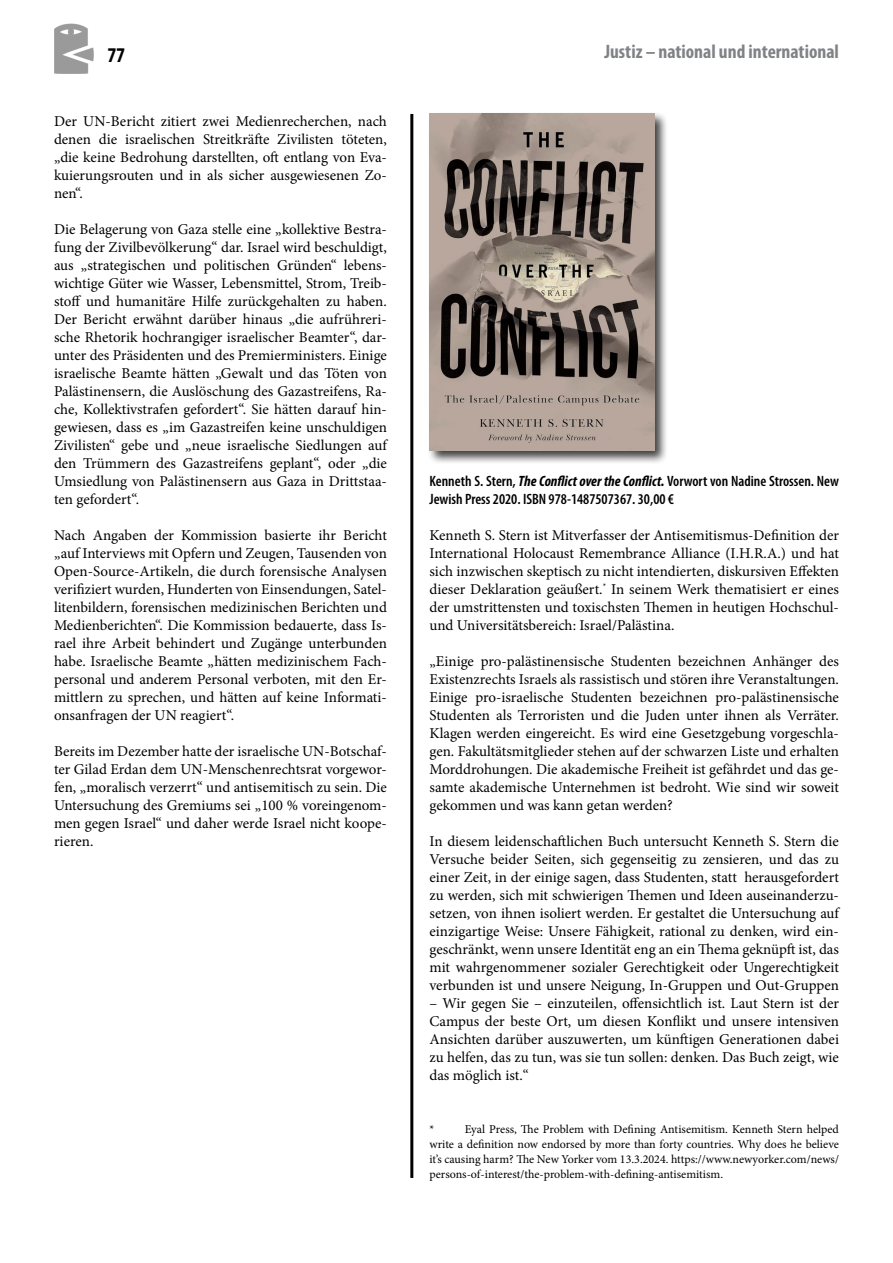
<style>
.page{position:relative;width:893px;height:1263px;background:#fff}
.page>*{position:absolute;margin:0;border:0;box-sizing:border-box;transform-origin:0 0}
.t1{font:700 condensed 21px "Myriad Pro";color:#000}
.t2{font:700 condensed 19.5px "Myriad Pro";color:#808285}
.Fleißtext{font:15px/18px "Minion Pro";color:#000;text-align:justify}
.Bildunterschrift{font:600 condensed 15px/18px "Myriad Pro";color:#000}
.Footnote{font:12px/15px "Minion Pro";color:#000;text-align:justify}
.s1{font-weight:700;font-style:italic}
</style>
<div class="page">
<img style="left:54px;top:23px;width:39px;height:51px">
<div style="left:428px;top:111px;width:240px;height:354px;background:#000;opacity:.75"></div>
<img style="left:429px;top:113px;width:225px;height:338px">
<hr style="left:410px;top:114px;width:3px;height:1064px;background:#000">
<h1 class="t1" style="left:107px;top:42px;width:19px">77</h1>
<h2 class="t2" style="left:604px;top:40px;width:236px">Justiz – national und international</h2>
<p class="Fleißtext" style="left:54px;top:112px;width:334px">Der UN-Bericht zitiert zwei Medienrecherchen, nach denen die israelischen Streitkräfte Zivilisten töteten, „die keine Bedrohung darstellten, oft entlang von Eva&shy;kuierungsrouten und in als sicher ausgewiesenen Zo&shy;nen“.</p>
<p class="Fleißtext" style="left:54px;top:220px;width:334px">Die Belagerung von Gaza stelle eine „kollektive Bestra&shy;fung der Zivilbevölkerung“ dar. Israel wird beschuldigt, aus „strategischen und politischen Gründen“ lebens&shy;wichtige Güter wie Wasser, Lebensmittel, Strom, Treib&shy;stoff und humanitäre Hilfe zurückgehalten zu haben.<br>Der Bericht erwähnt darüber hinaus „die aufrühreri&shy;sche Rhetorik hochrangiger israelischer Beamter“, dar&shy;unter des Präsidenten und des Premierministers. Einige israelische Beamte hätten „Gewalt und das Töten von Palästinensern, die Auslöschung des Gazastreifens, Ra&shy;che, Kollektivstrafen gefordert“. Sie hätten darauf hin&shy;gewiesen, dass es „im Gazastreifen keine unschuldigen Zivilisten“ gebe und „neue israelische Siedlungen auf den Trümmern des Gazastreifens geplant“, oder „die Umsiedlung von Palästinensern aus Gaza in Drittstaa&shy;ten gefordert“.</p>
<p class="Fleißtext" style="left:54px;top:526px;width:334px">Nach Angaben der Kommission basierte ihr Bericht „auf Interviews mit Opfern und Zeugen, Tausenden von Open-Source-Artikeln, die durch forensische Analysen verifiziert wurden, Hunderten von Einsendungen, Satel&shy;litenbildern, forensischen medizinischen Berichten und Medienberichten“. Die Kommission bedauerte, dass Is&shy;rael ihre Arbeit behindert und Zugänge unterbunden habe. Israelische Beamte „hätten medizinischem Fach&shy;personal und anderem Personal verboten, mit den Er&shy;mittlern zu sprechen, und hätten auf keine Informati&shy;onsanfragen der UN reagiert“.</p>
<p class="Fleißtext" style="left:54px;top:742px;width:334px">Bereits im Dezember hatte der israelische UN-Botschaf&shy;ter Gilad Erdan dem UN-Menschenrechtsrat vorgewor&shy;fen, „moralisch verzerrt“ und antisemitisch zu sein. Die Untersuchung des Gremiums sei „100 % voreingenom&shy;men gegen Israel“ und daher werde Israel nicht koope&shy;rieren.</p>
<p class="Bildunterschrift" style="left:429px;top:472px;width:411px">Kenneth S. Stern, <span class="s1">The Conflict over the Conflict.</span> Vorwort von Nadine Strossen. New<br>Jewish Press 2020. ISBN 978-1487507367. 30,00 €</p>
<p class="Fleißtext" style="left:429px;top:526px;width:411px">Kenneth S. Stern ist Mitverfasser der Antisemitismus-Definition der International Holocaust Remembrance Alliance (I.H.R.A.) und hat sich inzwischen skeptisch zu nicht intendierten, diskursiven Effekten dieser Deklaration geäußert.<sup>*</sup> In seinem Werk thematisiert er eines der umstrittensten und toxischsten Themen in heutigen Hochschul&shy;und Universitätsbereich: Israel/Palästina.</p>
<p class="Fleißtext" style="left:429px;top:652px;width:411px">„Einige pro-palästinensische Studenten bezeichnen Anhänger des Existenzrechts Israels als rassistisch und stören ihre Veranstaltungen.<br>Einige pro-israelische Studenten bezeichnen pro-palästinensische Studenten als Terroristen und die Juden unter ihnen als Verräter.<br>Klagen werden eingereicht. Es wird eine Gesetzgebung vorgeschla&shy;gen. Fakultätsmitglieder stehen auf der schwarzen Liste und erhalten Morddrohungen. Die akademische Freiheit ist gefährdet und das ge&shy;samte akademische Unternehmen ist bedroht. Wie sind wir soweit gekommen und was kann getan werden?</p>
<p class="Fleißtext" style="left:429px;top:832px;width:411px">In diesem leidenschaftlichen Buch untersucht Kenneth S. Stern die Versuche beider Seiten, sich gegenseitig zu zensieren, und das zu einer Zeit, in der einige sagen, dass Studenten, statt herausgefordert zu werden, sich mit schwierigen Themen und Ideen auseinanderzu&shy;setzen, von ihnen isoliert werden. Er gestaltet die Untersuchung auf einzigartige Weise: Unsere Fähigkeit, rational zu denken, wird ein&shy;geschränkt, wenn unsere Identität eng an ein Thema geknüpft ist, das mit wahrgenommener sozialer Gerechtigkeit oder Ungerechtigkeit verbunden ist und unsere Neigung, In-Gruppen und Out-Gruppen</p>
<p class="Fleißtext" style="left:429px;top:994px;width:411px">– Wir gegen Sie – einzuteilen, offensichtlich ist. Laut Stern ist der Campus der beste Ort, um diesen Konflikt und unsere intensiven Ansichten darüber auszuwerten, um künftigen Generationen dabei zu helfen, das zu tun, was sie tun sollen: denken. Das Buch zeigt, wie das möglich ist.“</p>
<p class="Footnote" style="left:429px;top:1121px;width:411px;text-indent:35px">Eyal Press, The Problem with Defining Antisemitism. Kenneth Stern helped write a definition now endorsed by more than forty countries. Why does he believe it’s causing harm? The New Yorker vom 13.3.2024. https://www.newyorker.com/news/ persons-of-interest/the-problem-with-defining-antisemitism.</p>
<p class="Footnote" style="left:429px;top:1121px;width:6px">*</p>
</div>
